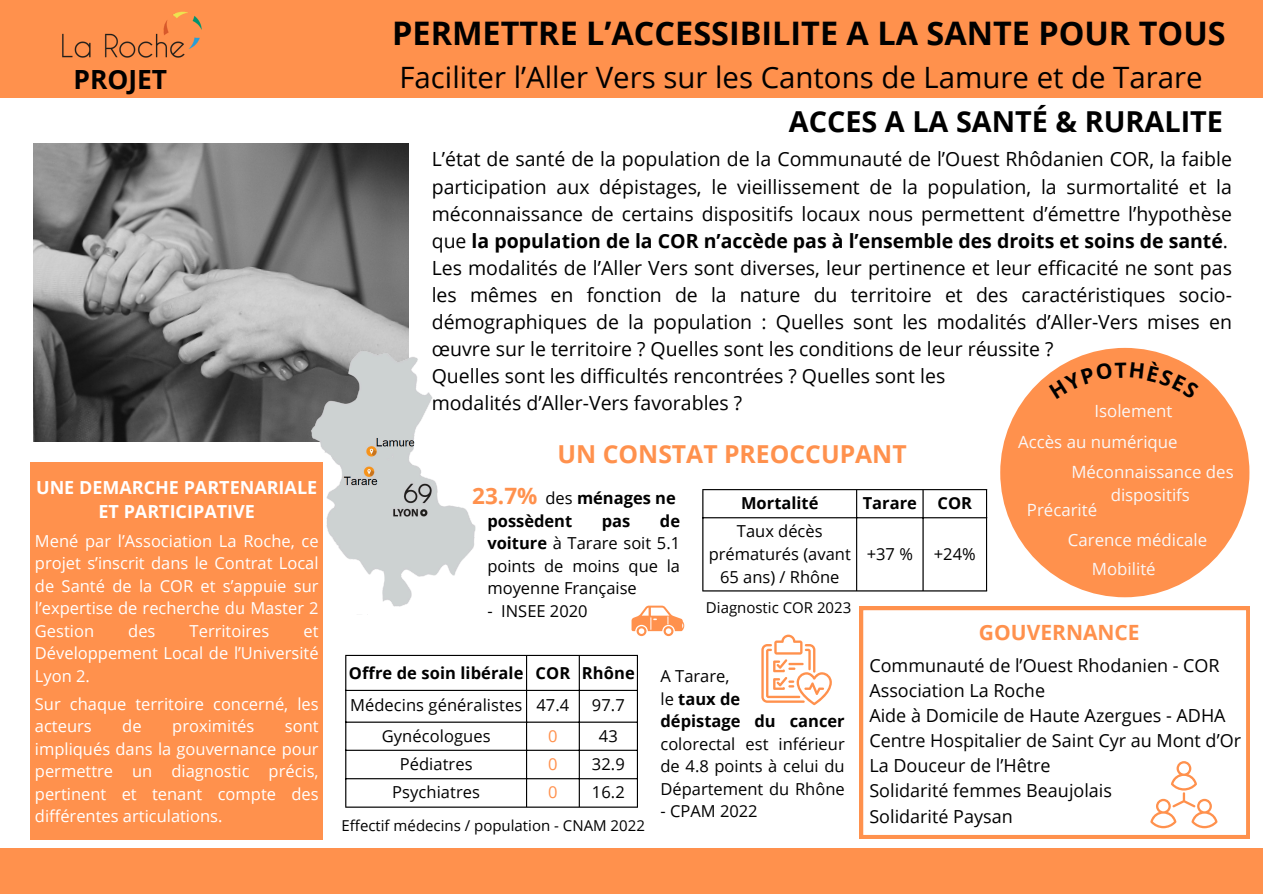
<style>
.page{position:relative;width:1263px;height:894px;background:#fff}
.page>*{position:absolute;margin:0;border:0;box-sizing:border-box;transform-origin:0 0}
.t1{font:700 32.4px "Open Sans";color:#000}
.t2{font:29.4px "Open Sans";color:#000}
.t3{font:700 28.8px "Open Sans";color:#000}
.t4{font:700 26.4px "Open Sans";color:#000}
.t5{font:700 24.75px "Open Sans";color:#ff914d}
.t6{font:700 22.5px "Open Sans";color:#ff914d}
.t7{font:700 21px "Open Sans";color:#ff914d}
.t8{font:19.5px/27px "Open Sans";color:#000;text-align:justify}
.t9{font:18px/25.2px "Open Sans";color:#000}
.t10{font:700 18px/24.8px "Open Sans";color:#fff;text-align:center}
.t11{font:16.8px/23px "Open Sans";color:#faf7f7;text-align:center}
.t12{font:16.5px/22.5px "Open Sans";color:#fff;text-align:justify}
.t13{font:16.5px/22.5px "Open Sans";color:#000;text-align:justify}
.t14{font:700 16.5px "Open Sans";color:#000}
.t15{font:16.5px "Open Sans";color:#ff914d}
.t16{font:15px "Open Sans";color:#000}
.s1{font-weight:700}
.s2{font-weight:400}
</style>
<div class="page">
<div style="left:0;top:847px;width:1263px;height:46px;background:#ff914d"></div>
<div style="left:0;top:0;width:1263px;height:97px;background:#ff914d"></div>
<img style="left:62px;top:12px;width:140px;height:46px">
<img style="left:33px;top:144px;width:375px;height:297px">
<div style="left:30px;top:462px;width:293px;height:377px;background:#ff914d"></div>
<hr style="left:345px;top:655px;width:1px;height:151px;background:#000">
<hr style="left:526px;top:655px;width:1px;height:151px;background:#000">
<hr style="left:579px;top:655px;width:1px;height:151px;background:#000">
<hr style="left:637px;top:655px;width:1px;height:151px;background:#000">
<hr style="left:345px;top:654px;width:293px;height:1px;background:#000">
<hr style="left:345px;top:689px;width:293px;height:1px;background:#000">
<hr style="left:345px;top:721px;width:293px;height:1px;background:#000">
<hr style="left:345px;top:749px;width:293px;height:1px;background:#000">
<hr style="left:345px;top:778px;width:293px;height:1px;background:#000">
<hr style="left:345px;top:806px;width:293px;height:1px;background:#000">
<hr style="left:702px;top:490px;width:1px;height:100px;background:#000">
<hr style="left:856px;top:490px;width:1px;height:100px;background:#000">
<hr style="left:922px;top:490px;width:2px;height:100px;background:#000">
<hr style="left:986px;top:490px;width:1px;height:100px;background:#000">
<hr style="left:702px;top:489px;width:285px;height:1px;background:#000">
<hr style="left:702px;top:517px;width:285px;height:1px;background:#000">
<hr style="left:702px;top:590px;width:285px;height:1px;background:#000">
<svg style="left:631px;top:605px;width:53px;height:31px"></svg>
<img style="left:310px;top:348px;width:166px;height:259px">
<svg style="left:761px;top:634px;width:71px;height:71px"></svg>
<div style="left:1000px;top:348px;width:249px;height:249px;background:#ff914d;border-radius:50%"></div>
<svg style="left:860px;top:606px;width:389px;height:232px"></svg>
<svg style="left:1150px;top:760px;width:67px;height:68px"></svg>
<svg style="left:1049px;top:360px;width:150px;height:14px"></svg>
<p class="t1" style="left:392px;top:10px;width:835px">PERMETTRE L’ACCESSIBILITE A LA SANTE POUR TOUS</p>
<p class="t4" style="left:73px;top:61px;width:95px">PROJET</p>
<p class="t2" style="left:399px;top:56px;width:805px">Faciliter l’Aller Vers sur les Cantons de Lamure et de Tarare</p>
<p class="t3" style="left:789px;top:101px;width:436px">ACCES A LA SANTÉ &amp; RURALITE</p>
<p class="t8" style="left:432px;top:145px;width:802px">L’état de santé de la population de la Communauté de l’Ouest Rhôdanien COR, la faible participation aux dépistages, le vieillissement de la population, la surmortalité et la méconnaissance de certains dispositifs locaux nous permettent d’émettre l’hypothèse que <span class="s1">la population de la COR n’accède pas à l’ensemble des droits et soins de santé</span>.</p>
<h2 class="t8" style="left:432px;top:253px;width:802px">Les modalités de l’Aller Vers sont diverses, leur pertinence et leur efficacité ne sont pas les mêmes en fonction de la nature du territoire et des caractéristiques socio&shy;démographiques de la population : Quelles sont les modalités d’Aller-Vers mises en œuvre sur le territoire ? Quelles sont les conditions de leur réussite ?</h2>
<h3 class="t8" style="left:432px;top:361px;width:515px">Quelles sont les difficultés rencontrées ? Quelles sont les</h3>
<h1 class="t8" style="left:432px;top:388px;width:312px">modalités d’Aller-Vers favorables ?</h1>
<p class="t11" style="left:1094px;top:399px;width:79px">Isolement</p>
<p class="t10" style="left:36px;top:474px;width:283px">UNE DEMARCHE PARTENARIALE<br>ET PARTICIPATIVE</p>
<p class="t12" style="left:35px;top:528px;width:285px">Mené par l’Association La Roche, ce projet s’inscrit dans le Contrat Local de Santé de la COR et s’appuie sur l’expertise de recherche du Master 2<br>Gestion</p>
<p class="t12" style="left:128px;top:618px;width:29px">des</p>
<p class="t12" style="left:190px;top:618px;width:81px">Territoires</p>
<p class="t12" style="left:35px;top:618px;width:285px;text-indent:269px">et Développement Local de l’Université Lyon 2.</p>
<p class="t12" style="left:35px;top:692px;width:285px">Sur chaque territoire concerné, les acteurs</p>
<p class="t12" style="left:122px;top:714px;width:21px">de</p>
<p class="t12" style="left:172px;top:714px;width:84px">proximités</p>
<p class="t12" style="left:35px;top:714px;width:285px;text-indent:250px">sont impliqués dans la gouvernance pour permettre un diagnostic précis, pertinent et tenant compte des différentes articulations.</p>
<p class="t5" style="left:558px;top:436px;width:351px">UN CONSTAT PREOCCUPANT</p>
<p class="t6" style="left:472px;top:480px;width:67px">23.7%</p>
<p class="t14" style="left:545px;top:486px;width:132px"><span class="s2">des</span> ménages ne</p>
<p class="t14" style="left:487px;top:509px;width:86px">possèdent</p>
<p class="t14" style="left:602px;top:509px;width:30px">pas</p>
<p class="t13" style="left:487px;top:509px;width:194px;text-indent:173px"><span class="s1">de voiture</span> à Tarare soit 5.1 points de moins que la moyenne Française</p>
<p class="t13" style="left:487px;top:599px;width:102px">- INSEE 2020</p>
<p class="t14" style="left:741px;top:491px;width:79px">Mortalité</p>
<p class="t14" style="left:863px;top:491px;width:56px">Tarare</p>
<p class="t14" style="left:937px;top:491px;width:36px">COR</p>
<p class="t13" style="left:709px;top:519px;width:144px;text-align:center">Taux décès prématurés (avant<br>65 ans) / Rhône</p>
<p class="t13" style="left:867px;top:542px;width:48px">+37 %</p>
<p class="t13" style="left:934px;top:542px;width:43px">+24%</p>
<p class="t16" style="left:706px;top:596px;width:147px">Diagnostic COR 2023</p>
<p class="t11" style="left:1018px;top:430px;width:161px">Accès au numérique</p>
<p class="t11" style="left:1071px;top:460px;width:164px">Méconnaissance des dispositifs</p>
<p class="t11" style="left:1027px;top:498px;width:72px">Précarité</p>
<p class="t11" style="left:1068px;top:528px;width:141px">Carence médicale</p>
<p class="t11" style="left:1092px;top:557px;width:65px">Mobilité</p>
<h4 class="t14" style="left:349px;top:660px;width:176px">Offre de soin libérale</h4>
<p class="t14" style="left:536px;top:660px;width:36px">COR</p>
<p class="t14" style="left:582px;top:660px;width:54px">Rhône</p>
<p class="t13" style="left:350px;top:693px;width:174px">Médecins généralistes</p>
<p class="t13" style="left:536px;top:693px;width:34px">47.4</p>
<p class="t13" style="left:592px;top:693px;width:34px">97.7</p>
<p class="t13" style="left:382px;top:724px;width:110px">Gynécologues</p>
<h3 class="t15" style="left:548px;top:724px;width:11px">0</h3>
<h6 class="t13" style="left:599px;top:724px;width:20px">43</h6>
<p class="t13" style="left:400px;top:752px;width:74px">Pédiatres</p>
<p class="t15" style="left:548px;top:752px;width:11px">0</p>
<h5 class="t13" style="left:592px;top:752px;width:34px">32.9</h5>
<p class="t13" style="left:392px;top:780px;width:89px">Psychiatres</p>
<p class="t15" style="left:548px;top:780px;width:11px">0</p>
<p class="t13" style="left:592px;top:780px;width:34px">16.2</p>
<h4 class="t16" style="left:341px;top:814px;width:305px">Effectif médecins / population - CNAM 2022</h4>
<p class="t13" style="left:660px;top:664px;width:70px">A Tarare,</p>
<p class="t14" style="left:660px;top:687px;width:81px"><span class="s2">le</span> taux de</p>
<p class="t13" style="left:660px;top:709px;width:186px"><span class="s1">dépistage du cancer </span>colorectal est inférieur de 4.8 points à celui du Département du Rhône</p>
<p class="t13" style="left:660px;top:799px;width:99px">- CPAM 2022</p>
<p class="t7" style="left:979px;top:617px;width:162px">GOUVERNANCE</p>
<p class="t9" style="left:869px;top:652px;width:352px">Communauté de l’Ouest Rhodanien - COR</p>
<p class="t9" style="left:869px;top:677px;width:177px">Association La Roche</p>
<p class="t9" style="left:869px;top:702px;width:373px">Aide à Domicile de Haute Azergues - ADHA<br>Centre Hospitalier de Saint Cyr au Mont d’Or<br>La Douceur de l’Hêtre<br>Solidarité femmes Beaujolais<br>Solidarité Paysan</p>
</div>
